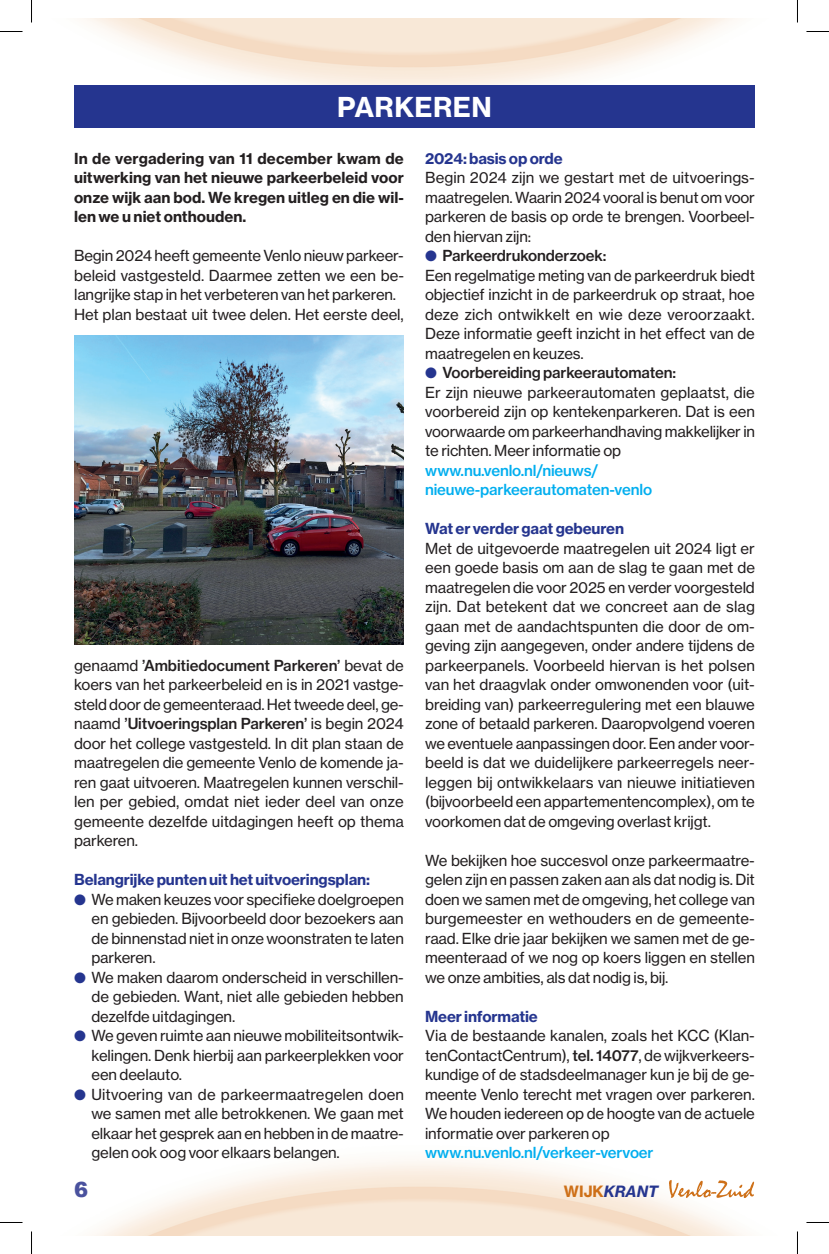
<style>
.page{position:relative;width:829px;height:1254px;background:#fff}
.page>*{position:absolute;margin:0;border:0;box-sizing:border-box;transform-origin:0 0}
.t1{font:27px "N Haas Grotesk TX Pro 75 Bd";letter-spacing:.015em;color:#fff}
.t2{font:900 21px "Arial";color:#4a529e}
.t3{font:15.3px "N Haas Grotesk TX Pro 76 Bd It";color:#25358f}
.t4{font:15px/19.5px "N Haas Grotesk TX Pro 55 Rg";letter-spacing:-.01em;color:#231f20;text-align:justify}
.t5{font:15px "N Haas Grotesk TX Pro 65 Md";letter-spacing:-.01em;color:#231f20}
.t6{font:15px/19.5px "N Haas Grotesk TX Pro 75 Bd";color:#231f20;text-align:justify}
.t7{font:15px "N Haas Grotesk TX Pro 75 Bd";letter-spacing:-.01em;color:#25358f}
.t8{font:15px/19.5px "N Haas Grotesk TX Pro 65 Md";letter-spacing:-.01em;color:#00aeef}
.s1{color:#25358f}
.s2{font-family:"N Haas Grotesk TX Pro 65 Md"}
.s3{font-family:"N Haas Grotesk TX Pro 55 Rg"}
.s4{font-family:"N Haas Grotesk TX Pro 75 Bd";color:#ce7018}
</style>
<div class="page">
<img style="left:22px;top:19px;width:733px;height:94px">
<img style="left:22px;top:1160px;width:733px;height:75px">
<svg style="left:668px;top:1180px;width:85px;height:18px"></svg>
<div style="left:74px;top:86px;width:680px;height:42px;background:#25358f"></div>
<img style="left:74px;top:336px;width:330px;height:308px">
<svg style="left:0;top:31px;width:22px;height:1px"></svg>
<svg style="left:806px;top:31px;width:22px;height:1px"></svg>
<svg style="left:0;top:1222px;width:22px;height:1px"></svg>
<svg style="left:806px;top:1222px;width:22px;height:1px"></svg>
<svg style="left:31px;top:0;width:1px;height:23px"></svg>
<svg style="left:31px;top:1231px;width:1px;height:23px"></svg>
<svg style="left:797px;top:0;width:1px;height:23px"></svg>
<svg style="left:797px;top:1231px;width:1px;height:23px"></svg>
<h1 class="t1" style="left:337px;top:90px;width:156px">PARKEREN</h1>
<p class="t6" style="left:74px;top:148px;width:331px">In de vergadering van 11 december kwam de uitwerking van het nieuwe parkeerbeleid voor onze wijk aan bod. We kregen uitleg en die wil&shy;len we u niet onthouden.</p>
<p class="t4" style="left:74px;top:246px;width:331px;text-align:left">Begin 2024 heeft gemeente Venlo nieuw parkeer&shy;beleid vastgesteld. Daarmee zetten we een be&shy;langrijke stap in het verbeteren van het parkeren.<br>Het plan bestaat uit twee delen. Het eerste deel,</p>
<p class="t7" style="left:425px;top:149px;width:139px">2024: basis op orde</p>
<p class="t4" style="left:425px;top:168px;width:331px">Begin 2024 zijn we gestart met de uitvoerings&shy;maatregelen. Waarin 2024 vooral is benut om voor parkeren de basis op orde te brengen. Voorbeel&shy;den hiervan zijn:</p>
<p class="t5" style="left:425px;top:246px;width:183px"><span class="s1">●</span> Parkeerdrukonderzoek:</p>
<p class="t4" style="left:425px;top:265px;width:331px">Een regelmatige meting van de parkeerdruk biedt objectief inzicht in de parkeerdruk op straat, hoe deze zich ontwikkelt en wie deze veroorzaakt.<br>Deze informatie geeft inzicht in het effect van de maatregelen en keuzes.</p>
<p class="t5" style="left:425px;top:363px;width:252px"><span class="s1">●</span> Voorbereiding parkeerautomaten:</p>
<p class="t4" style="left:425px;top:382px;width:331px">Er zijn nieuwe parkeerautomaten geplaatst, die voorbereid zijn op kentekenparkeren. Dat is een voorwaarde om parkeerhandhaving makkelijker in te richten. Meer informatie op</p>
<p class="t8" style="left:425px;top:460px;width:228px">www.nu.venlo.nl/nieuws/ nieuwe-parkeerautomaten-venlo</p>
<p class="t7" style="left:425px;top:519px;width:200px">Wat er verder gaat gebeuren</p>
<p class="t4" style="left:425px;top:538px;width:331px">Met de uitgevoerde maatregelen uit 2024 ligt er een goede basis om aan de slag te gaan met de maatregelen die voor 2025 en verder voorgesteld zijn. Dat betekent dat we concreet aan de slag gaan met de aandachtspunten die door de om&shy;geving zijn aangegeven, onder andere tijdens de parkeerpanels. Voorbeeld hiervan is het polsen van het draagvlak onder omwonenden voor (uit&shy;breiding van) parkeerregulering met een blauwe zone of betaald parkeren. Daaropvolgend voeren we eventuele aanpassingen door. Een ander voor&shy;beeld is dat we duidelijkere parkeerregels neer&shy;leggen bij ontwikkelaars van nieuwe initiatieven (bijvoorbeeld een appartementencomplex), om te voorkomen dat de omgeving overlast krijgt.</p>
<p class="t4" style="left:425px;top:850px;width:331px">We bekijken hoe succesvol onze parkeermaatre&shy;gelen zijn en passen zaken aan als dat nodig is. Dit doen we samen met de omgeving, het college van burgemeester en wethouders en de gemeente&shy;raad. Elke drie jaar bekijken we samen met de ge&shy;meenteraad of we nog op koers liggen en stellen we onze ambities, als dat nodig is, bij.</p>
<p class="t7" style="left:425px;top:1007px;width:114px">Meer informatie</p>
<p class="t4" style="left:425px;top:1026px;width:331px">Via de bestaande kanalen, zoals het KCC (Klan&shy;tenContactCentrum), <span class="s2">tel. 14077</span>, de wijkverkeers&shy;kundige of de stadsdeelmanager kun je bij de ge&shy;meente Venlo terecht met vragen over parkeren.<br>We houden iedereen op de hoogte van de actuele informatie over parkeren op</p>
<p class="t8" style="left:425px;top:1143px;width:230px">www.nu.venlo.nl/verkeer-vervoer</p>
<p class="t5" style="left:74px;top:656px;width:331px"><span class="s3">genaamd</span> ’Ambitiedocument Parkeren’ <span class="s3">bevat de</span></p>
<p class="t4" style="left:74px;top:675px;width:331px">koers van het parkeerbeleid en is in 2021 vastge&shy;steld door de gemeenteraad. Het tweede deel, ge-</p>
<p class="t5" style="left:74px;top:714px;width:331px"><span class="s3">naamd</span> ’Uitvoeringsplan Parkeren’ <span class="s3">is begin 2024</span></p>
<p class="t4" style="left:74px;top:733px;width:331px">door het college vastgesteld. In dit plan staan de maatregelen die gemeente Venlo de komende ja&shy;ren gaat uitvoeren. Maatregelen kunnen verschil&shy;len per gebied, omdat niet ieder deel van onze gemeente dezelfde uitdagingen heeft op thema parkeren.</p>
<p class="t7" style="left:74px;top:870px;width:297px">Belangrijke punten uit het uitvoeringsplan:</p>
<p class="t4" style="left:91px;top:889px;width:314px;text-indent:-17px"><span class="s1">●</span> We maken keuzes voor specifieke doelgroepen en gebieden. Bijvoorbeeld door bezoekers aan de binnenstad niet in onze woonstraten te laten parkeren.</p>
<p class="t4" style="left:91px;top:967px;width:314px;text-indent:-17px"><span class="s1">●</span> We maken daarom onderscheid in verschillen&shy;de gebieden. Want, niet alle gebieden hebben dezelfde uitdagingen.</p>
<p class="t4" style="left:91px;top:1026px;width:314px;text-indent:-17px"><span class="s1">●</span> We geven ruimte aan nieuwe mobiliteitsontwik&shy;kelingen. Denk hierbij aan parkeerplekken voor een deelauto.</p>
<p class="t4" style="left:91px;top:1084px;width:314px;text-indent:-17px"><span class="s1">●</span> Uitvoering van de parkeermaatregelen doen we samen met alle betrokkenen. We gaan met elkaar het gesprek aan en hebben in de maatre&shy;gelen ook oog voor elkaars belangen.</p>
<h2 class="t2" style="left:74px;top:1174px;width:16px">6</h2>
<p class="t3" style="left:563px;top:1182px;width:96px"><span class="s4">WIJK</span>KRANT</p>
</div>
